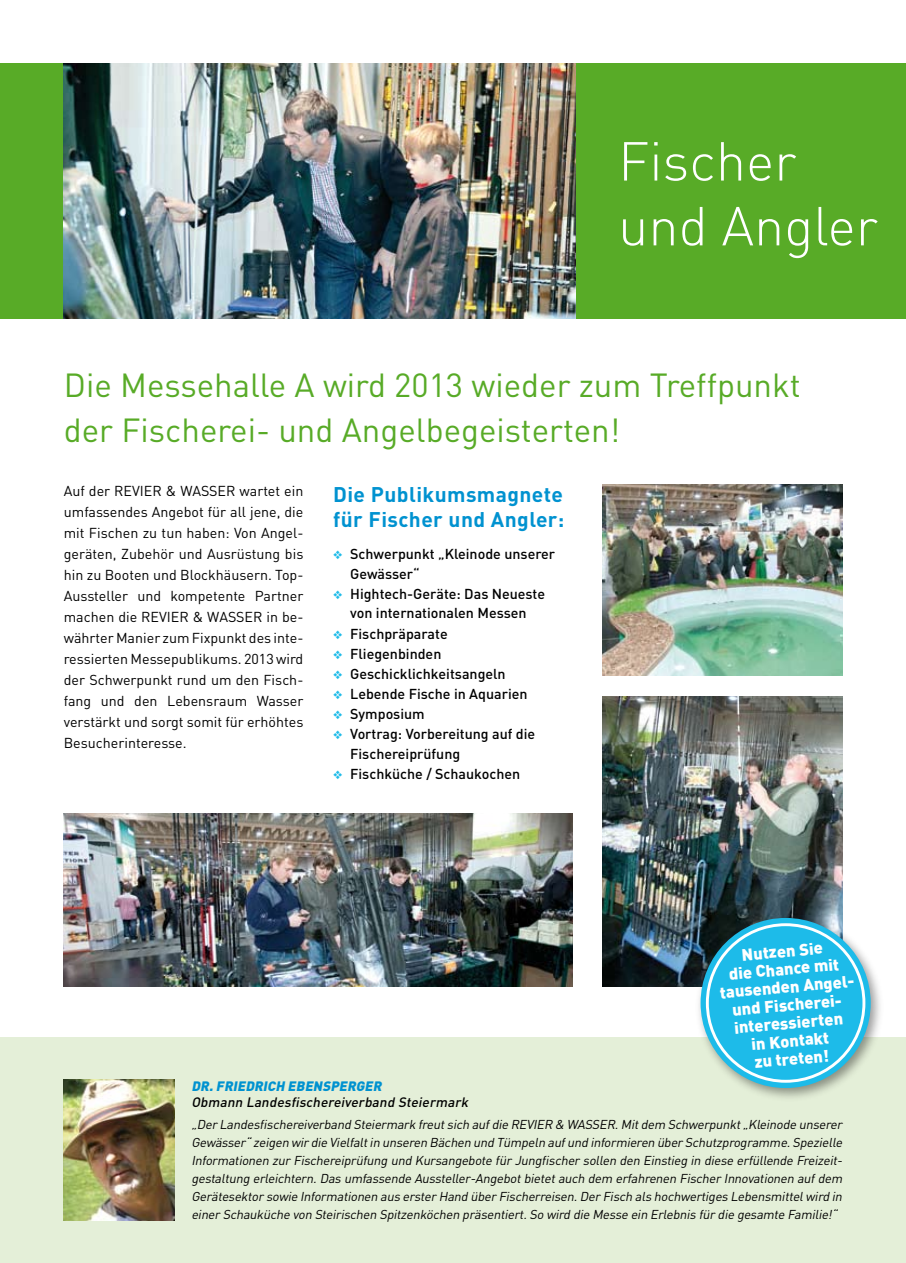
<style>
.page{position:relative;width:906px;height:1263px;background:#fff}
.page>*{position:absolute;margin:0;border:0;box-sizing:border-box;transform-origin:0 0}
.t1{font:300 54px/64.8px "DIN";color:#fff}
.t2{font:33px/45px "DIN";color:#58ab27}
.t3{font:700 21px/25.2px "DIN";letter-spacing:.02em;color:#0092d0}
.t4{font:900 16.5px "DIN";color:#fff}
.t5{font:14.25px/21px "DIN";color:#000;text-align:justify}
.t6{font:500 14.25px/19.5px "DIN";color:#000}
.t7{font:italic 500 13.5px "DIN";color:#000}
.t8{font:italic 900 13.5px "DIN";color:#0092d0}
.t9{font:italic 12.75px/18px "DIN";color:#000;text-align:justify}
.s1{color:#1dbbe9}
</style>
<div class="page">
<div style="left:0;top:1037px;width:906px;height:226px;background:#e4efd8"></div>
<img style="left:602px;top:696px;width:240px;height:290px">
<img style="left:602px;top:484px;width:240px;height:191px">
<div style="left:0;top:64px;width:906px;height:255px;background:#58ab27"></div>
<img style="left:64px;top:1079px;width:110px;height:141px">
<img style="left:64px;top:64px;width:511px;height:255px">
<div style="left:695px;top:912px;width:190px;height:190px;background:#000;opacity:.4"></div>
<div style="left:700px;top:918px;width:170px;height:170px;background:#1dbbe9;border-radius:50%"></div>
<div style="left:706px;top:923px;width:159px;height:160px;border:3px solid #fff;border-radius:50%"></div>
<img style="left:64px;top:813px;width:509px;height:173px">
<h1 class="t1" style="left:618px;top:128px;width:261px">Fischer und Angler</h1>
<h2 class="t2" style="left:64px;top:362px;width:738px">Die Messehalle A wird 2013 wieder zum Treffpunkt der Fischerei- und Angelbegeisterten!</h2>
<p class="t5" style="left:64px;top:480px;width:241px">Auf der REVIER &amp; WASSER wartet ein umfassendes Angebot für all jene, die mit Fischen zu tun haben: Von Angel&shy;geräten, Zubehör und Ausrüstung bis hin zu Booten und Blockhäusern. Top-Aussteller und kompetente Partner machen die REVIER &amp; WASSER in be&shy;währter Manier zum Fixpunkt des inte&shy;ressierten Messepublikums. 2013 wird der Schwerpunkt rund um den Fisch&shy;fang und den Lebensraum Wasser verstärkt und sorgt somit für erhöhtes Besucherinteresse.</p>
<h3 class="t3" style="left:333px;top:481px;width:233px">Die Publikumsmagnete für Fischer und Angler:</h3>
<p class="t6" style="left:350px;top:544px;width:206px;text-indent:-17px"><span class="s1">❖</span> Schwerpunkt „Kleinode unserer<br>Gewässer“</p>
<p class="t6" style="left:333px;top:583px;width:213px;text-align:center"><span class="s1">❖</span> Hightech-Geräte: Das Neueste von internationalen Messen</p>
<p class="t6" style="left:333px;top:623px;width:116px"><span class="s1">❖</span> Fischpräparate</p>
<p class="t6" style="left:333px;top:643px;width:110px"><span class="s1">❖</span> Fliegenbinden</p>
<p class="t6" style="left:333px;top:663px;width:174px"><span class="s1">❖</span> Geschicklichkeitsangeln</p>
<p class="t6" style="left:333px;top:684px;width:196px"><span class="s1">❖</span> Lebende Fische in Aquarien</p>
<p class="t6" style="left:333px;top:704px;width:93px"><span class="s1">❖</span> Symposium</p>
<p class="t6" style="left:350px;top:724px;width:187px;text-indent:-17px"><span class="s1">❖</span> Vortrag: Vorbereitung auf die<br>Fischereiprüfung</p>
<p class="t6" style="left:333px;top:763px;width:189px"><span class="s1">❖</span> Fischküche / Schaukochen</p>
<p class="t4" style="left:741px;top:944px;width:83px;rotate:-5deg">Nutzen Sie</p>
<p class="t4" style="left:728px;top:963px;width:112px;rotate:-5deg">die Chance mit</p>
<p class="t4" style="left:719px;top:982px;width:146px;rotate:-5deg">tausenden Angel-</p>
<p class="t4" style="left:731px;top:999px;width:121px;rotate:-5deg">und Fischerei-</p>
<p class="t4" style="left:733px;top:1016px;width:113px;rotate:-5deg">interessierten</p>
<p class="t4" style="left:750px;top:1033px;width:79px;rotate:-5deg">in Kontakt</p>
<p class="t4" style="left:753px;top:1051px;width:76px;rotate:-5deg">zu treten!</p>
<p class="t8" style="left:191px;top:1077px;width:41px">DR.FRIEDRI</p>
<p class="t8" style="left:267px;top:1077px;width:65px">CH EBENSPERGER</p>
<p class="t7" style="left:191px;top:1093px;width:281px">Obmann Landesfischereiverband Steiermark</p>
<p class="t9" style="left:191px;top:1115px;width:655px">„DerLandesfischereiverband Steiermark freutsich aufdie REVIER &amp; WASSER.Mitdem Schwerpunkt„Kleinode unserer Gewässer“zeigen wirdie Vielfaltin unseren Bächen und Tümpeln aufund informieren überSchutzprogramme.Spezielle Informationen zurFischereiprüfung und Kursangebote fürJungfischersollen den Einstieg in diese erfüllende Freizeit&shy;gestaltung erleichtern.Das umfassende Aussteller-Angebotbietetauch dem erfahrenen FischerInnovationen aufdem Gerätesektorsowie Informationen aus ersterHand überFischerreisen.DerFisch als hochwertiges Lebensmittelwird in einerSchauküche von Steirischen Spitzenköchen präsentiert.So wird die Messe ein Erlebnis fürdie gesamte Familie!“</p>
</div>
